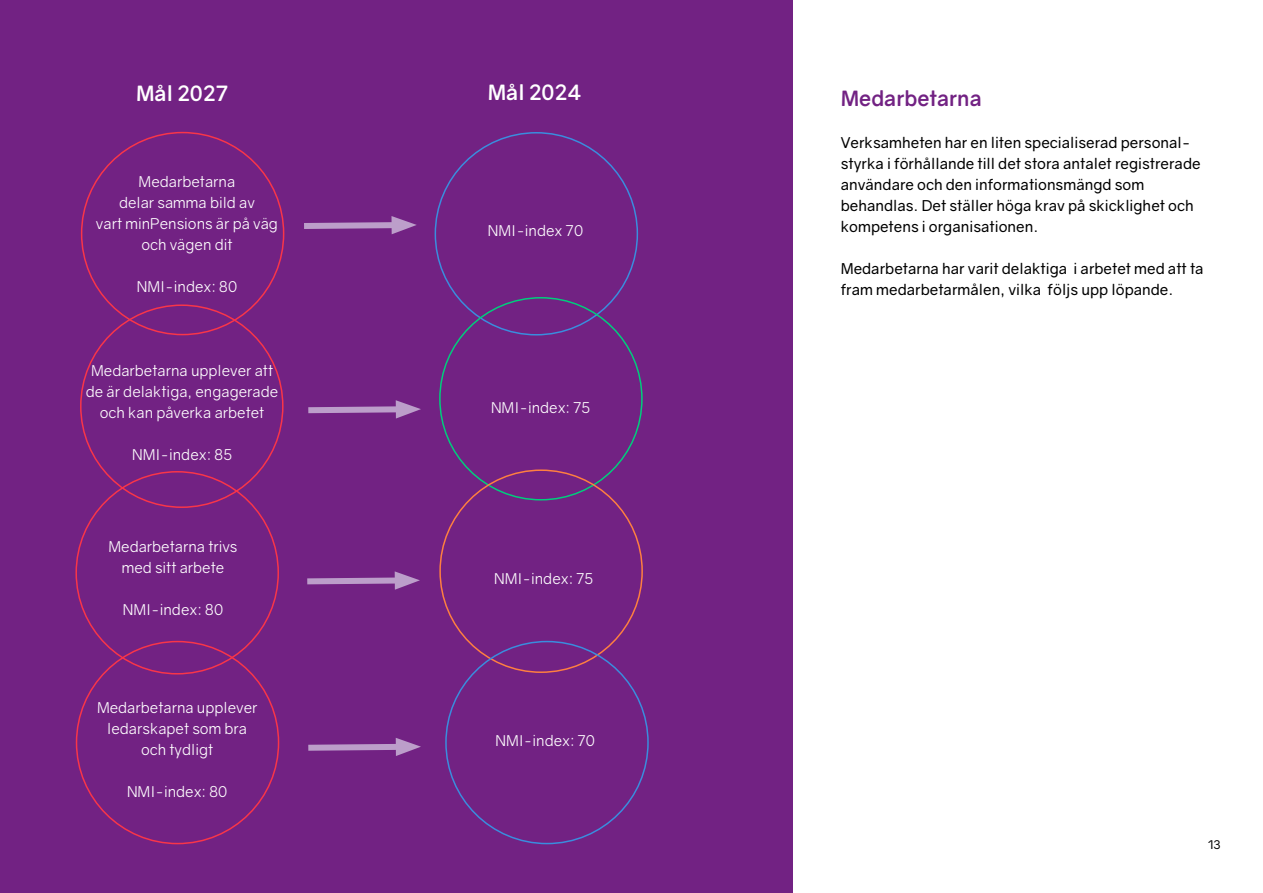
<style>
.page{position:relative;width:1263px;height:893px;background:#fff}
.page>*{position:absolute;margin:0;border:0;box-sizing:border-box;transform-origin:0 0}
.t1{font:700 21px "Gravity";color:#fff}
.t2{font:700 21px "Gravity";color:#722283}
.t3{font:15px/21px "Gravity";color:#fff;text-align:center}
.t4{font:15px/21px "Gravity";color:#000}
.t5{font:12px "Gravity";color:#000}
</style>
<div class="page">
<div style="left:0;top:0;width:792px;height:893px;background:#722283"></div>
<svg style="left:304px;top:216px;width:113px;height:18px"></svg>
<svg style="left:307px;top:571px;width:113px;height:19px"></svg>
<svg style="left:308px;top:400px;width:113px;height:19px"></svg>
<svg style="left:308px;top:738px;width:113px;height:18px"></svg>
<h1 class="t1" style="left:136px;top:81px;width:94px">Mål 2027</h1>
<h1 class="t1" style="left:488px;top:80px;width:95px">Mål 2024</h1>
<p class="t3" style="left:96px;top:171px;width:184px">Medarbetarna<br>delar samma bild av<br>vart minPensions är på väg och vägen dit</p>
<p class="t3" style="left:137px;top:276px;width:102px">NMI-index: 80</p>
<p class="t3" style="left:86px;top:360px;width:194px">Medarbetarna upplever att de är delaktiga, engagerade och kan påverka arbetet</p>
<p class="t3" style="left:132px;top:444px;width:101px">NMI-index: 85</p>
<p class="t3" style="left:108px;top:536px;width:131px">Medarbetarna trivs med sitt arbete</p>
<p class="t3" style="left:123px;top:599px;width:102px">NMI-index: 80</p>
<p class="t3" style="left:97px;top:697px;width:162px">Medarbetarna upplever ledarskapet som bra och tydligt</p>
<p class="t3" style="left:127px;top:781px;width:102px">NMI-index: 80</p>
<p class="t3" style="left:488px;top:220px;width:97px">NMI-index 70</p>
<p class="t3" style="left:491px;top:397px;width:101px">NMI-index: 75</p>
<p class="t3" style="left:494px;top:568px;width:101px">NMI-index: 75</p>
<p class="t3" style="left:495px;top:730px;width:101px">NMI-index: 70</p>
<h1 class="t2" style="left:841px;top:86px;width:143px">Medarbetarna</h1>
<p class="t4" style="left:841px;top:132px;width:361px">Verksamheten har en liten specialiserad personal&shy;styrka i förhållande till det stora antalet registrerade användare och den informationsmängd som behandlas. Det ställer höga krav på skicklighet och kompetens i organisationen.</p>
<p class="t4" style="left:841px;top:258px;width:364px">Medarbetarna har varit delaktiga i arbetet med att ta fram medarbetarmålen, vilka följs upp löpande.</p>
<p class="t5" style="left:1208px;top:837px;width:14px">13</p>
</div>
